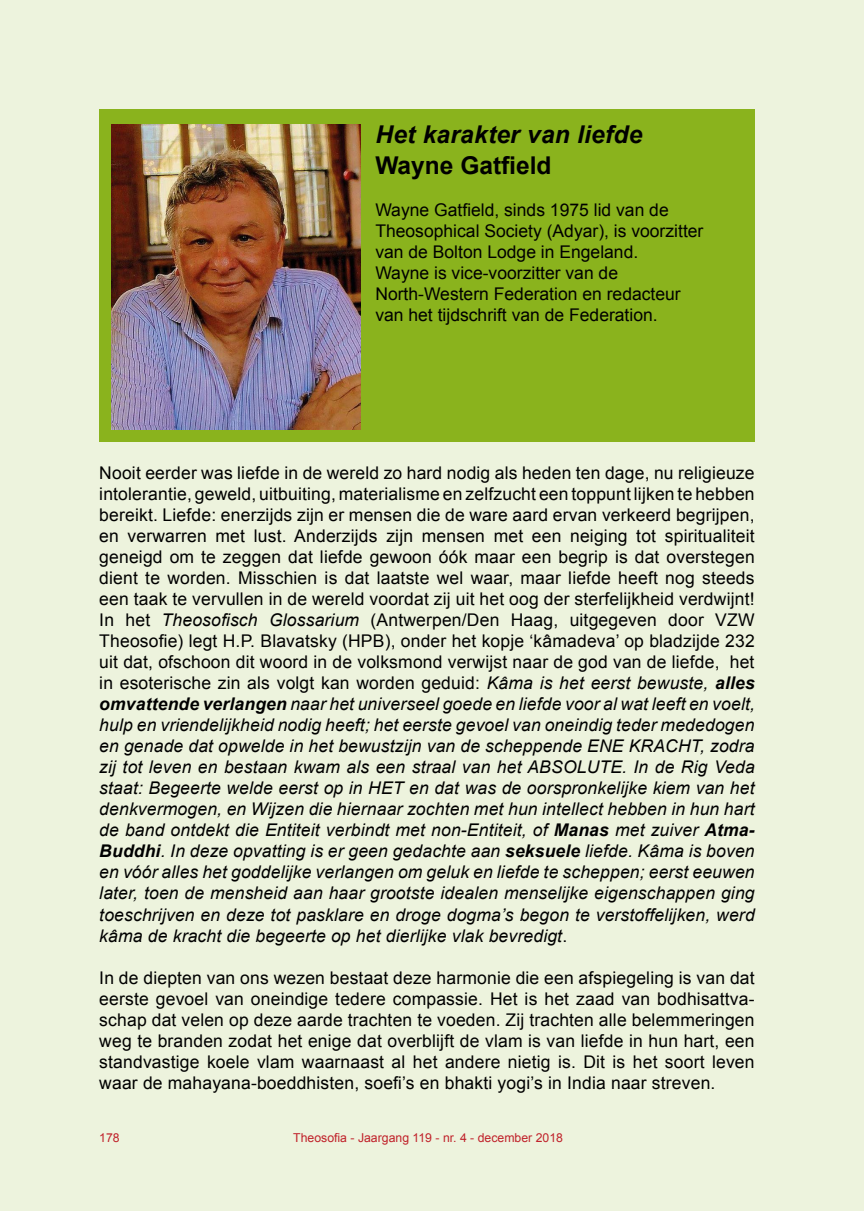
<style>
.page{position:relative;width:864px;height:1211px;background:#fff}
.page>*{position:absolute;margin:0;border:0;box-sizing:border-box;transform-origin:0 0}
.t1{font:italic 700 24.5px "Arial";letter-spacing:.01em;color:#000}
.t2{font:700 24.5px "Arial";color:#000}
.t3{font:italic 17.5px/21px "Arial";letter-spacing:.01em;color:#000;text-align:justify}
.t4{font:17.5px/21px "Arial";color:#000}
.t5{font:12.25px "Arial";color:#ca082d}
.s1{font-style:normal}
.s2{font-weight:700}
</style>
<div class="page">
<div style="left:0;top:0;width:863px;height:1210px;background:#edf3dd"></div>
<div style="left:99px;top:109px;width:655px;height:332px;background:#8ab31d"></div>
<img style="left:112px;top:124px;width:248px;height:305px">
<h1 class="t1" style="left:375px;top:120px;width:268px">Het karakter van liefde</h1>
<h1 class="t2" style="left:375px;top:152px;width:178px">Wayne Gatfield</h1>
<p class="t4" style="left:375px;top:199px;width:329px">Wayne Gatfield, sinds 1975 lid van de Theosophical Society (Adyar), is voorzitter van de Bolton Lodge in Engeland.<br>Wayne is vice-voorzitter van de North-Western Federation en redacteur van het tijdschrift van de Federation.</p>
<p class="t3" style="left:99px;top:462px;width:657px"><span class="s1">Nooit eerder was liefde in de wereld zo hard nodig als heden ten dage, nu religieuze intolerantie, geweld, uitbuiting, materialisme en zelfzucht een toppunt lijken te hebben bereikt. Liefde: enerzijds zijn er mensen die de ware aard ervan verkeerd begrijpen, en verwarren met lust. Anderzijds zijn mensen met een neiging tot spiritualiteit geneigd om te zeggen dat liefde gewoon óók maar een begrip is dat overstegen dient te worden. Misschien is dat laatste wel waar, maar liefde heeft nog steeds een taak te vervullen in de wereld voordat zij uit het oog der sterfelijkheid verdwijnt!<br>In het</span> Theosofisch Glossarium <span class="s1">(Antwerpen/Den Haag, uitgegeven door VZW Theosofie) legt H.P. Blavatsky (HPB), onder het kopje ‘kâmadeva’ op bladzijde 232 uit dat, ofschoon dit woord in de volksmond verwijst naar de god van de liefde, het in esoterische zin als volgt kan worden geduid:</span> Kâma is het eerst bewuste, <span class="s2">alles omvattende verlangen</span> naar het universeel goede en liefde voor al wat leeft en voelt, hulp en vriendelijkheid nodig heeft; het eerste gevoel van oneindig teder mededogen en genade dat opwelde in het bewustzijn van de scheppende ENE KRACHT, zodra zij tot leven en bestaan kwam als een straal van het ABSOLUTE. In de Rig Veda staat: Begeerte welde eerst op in HET en dat was de oorspronkelijke kiem van het denkvermogen, en Wijzen die hiernaar zochten met hun intellect hebben in hun hart de band ontdekt die Entiteit verbindt met non-Entiteit, of <span class="s2">Manas</span> met zuiver <span class="s2">Atma-Buddhi</span>. In deze opvatting is er geen gedachte aan <span class="s2">seksuele</span> liefde. Kâma is boven en vóór alles het goddelijke verlangen om geluk en liefde te scheppen; eerst eeuwen later, toen de mensheid aan haar grootste idealen menselijke eigenschappen ging toeschrijven en deze tot pasklare en droge dogma’s begon te verstoffelijken, werd kâma de kracht die begeerte op het dierlijke vlak bevredigt<span class="s1">.</span></p>
<p class="t4" style="left:99px;top:966px;width:656px;text-align:justify">In de diepten van ons wezen bestaat deze harmonie die een afspiegeling is van dat eerste gevoel van oneindige tedere compassie. Het is het zaad van bodhisattva&shy;schap dat velen op deze aarde trachten te voeden. Zij trachten alle belemmeringen weg te branden zodat het enige dat overblijft de vlam is van liefde in hun hart, een standvastige koele vlam waarnaast al het andere nietig is. Dit is het soort leven waar de mahayana-boeddhisten, soefi’s en bhakti yogi’s in India naar streven.</p>
<p class="t5" style="left:99px;top:1131px;width:22px">178</p>
<p class="t5" style="left:293px;top:1131px;width:271px">Theosofia - Jaargang 119 - nr. 4 - december 2018</p>
</div>
